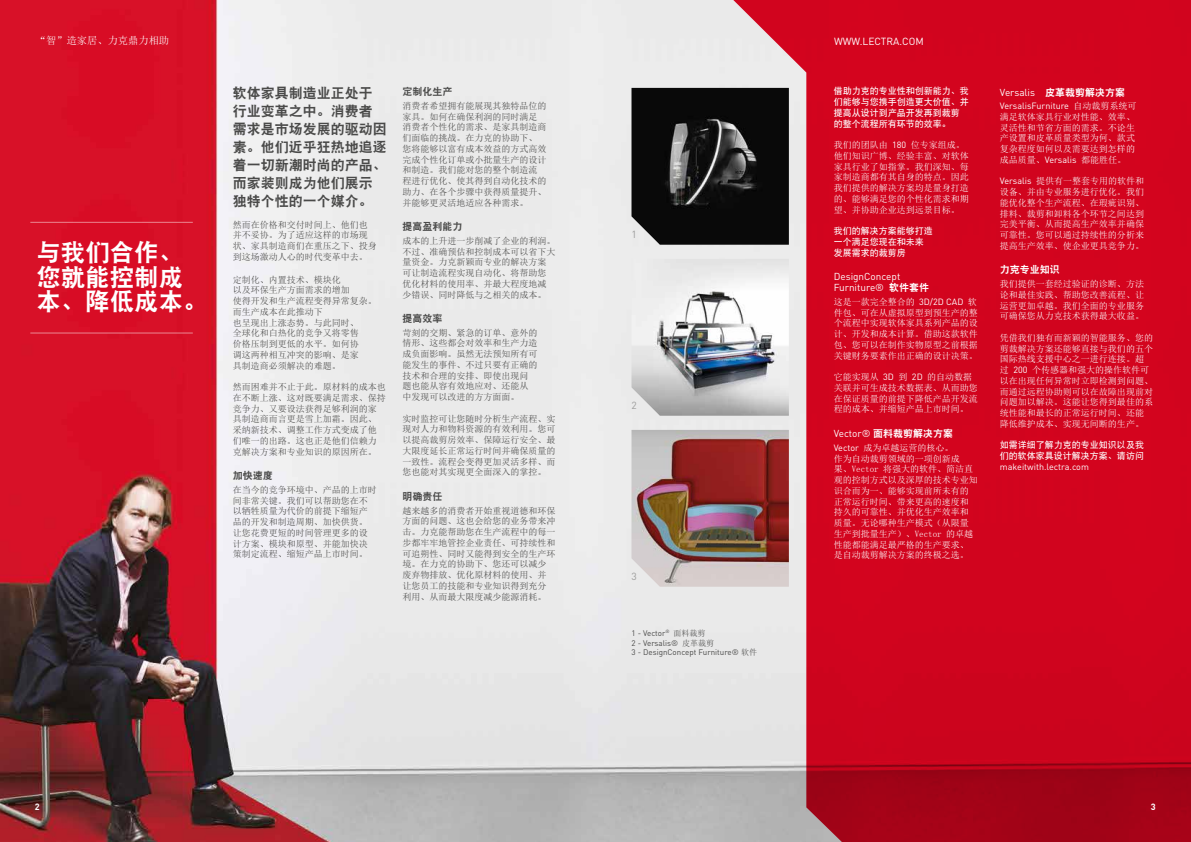
<style>
.page{position:relative;width:1191px;height:842px;background:#fff}
.page>*{position:absolute;margin:0;border:0;box-sizing:border-box;transform-origin:0 0}
.t1{font:24.4px/24.4px "DF Hei W9";color:#fff}
.t2{font:14px/18px "DF Hei W9";color:#4a4a49}
.t3{font:10.2px "DIN Pro";color:#fff}
.t4{font:10.2px "Sim Sun";color:#fff}
.t5{font:10.2px "DIN Pro";color:#9d9d9c}
.t6{font:10px "DF Hei W9";color:#fff}
.t7{font:10px/11px "DIN Pro";color:#fff}
.t8{font:10px "DF Hei W9";color:#4a4a49}
.t9{font:9px/10.7px "Sim Sun";color:#4a4a49}
.t10{font:9px/10.7px "Sim Sun";color:#fff}
.t11{font:9px/10.7px "DF Hei W7";color:#fff}
.t12{font:9px "DIN Pro";color:#fff}
.t13{font:700 9px "DIN";color:#fff}
.t14{font:8px/9.6px "DIN Pro";color:#4a4a49}
.s1{font-family:"Sim Sun"}
.s2{font-family:"DIN Pro"}
.s3{font-family:"DF Hei W9"}
</style>
<div class="page">
<img style="left:0;top:0;width:636px;height:842px">
<svg style="left:636px;top:0;width:555px;height:842px;background:#d02a3f"></svg>
<hr style="left:30px;top:333px;width:163px;height:1px;background:#fff">
<hr style="left:30px;top:222px;width:163px;height:1px;background:#fff">
<img style="left:631px;top:88px;width:158px;height:157px">
<img style="left:631px;top:259px;width:158px;height:157px">
<img style="left:631px;top:430px;width:158px;height:157px">
<p class="t4" style="left:36px;top:35px;width:135px">“智”造家居、力克鼎力相助</p>
<h1 class="t1" style="left:37px;top:240px;width:172px">与我们合作、您就能控制成本、降低成本。</h1>
<h2 class="t2" style="left:233px;top:84px;width:155px">软体家具制造业正处于行业变革之中。消费者需求是市场发展的驱动因素。他们近乎狂热地追逐着一切新潮时尚的产品、而家装则成为他们展示独特个性的一个媒介。</h2>
<p class="t9" style="left:233px;top:219px;width:145px">然而在价格和交付时间上、他们也并不妥协。为了适应这样的市场现状、家具制造商们在重压之下、投身到这场激动人心的时代变革中去。</p>
<p class="t9" style="left:233px;top:274px;width:145px">定制化、内置技术、模块化<br>以及环保生产方面需求的增加<br>使得开发和生产流程变得异常复杂。而生产成本在此推动下<br>也呈现出上涨态势。与此同时、<br>全球化和白热化的竞争又将零售<br>价格压制到更低的水平。如何协<br>调这两种相互冲突的影响、是家<br>具制造商必须解决的难题。</p>
<p class="t9" style="left:233px;top:382px;width:154px">然而困难并不止于此。原材料的成本也在不断上涨、这对既要满足需求、保持竞争力、又要设法获得足够利润的家具制造商而言更是雪上加霜。因此、采纳新技术、调整工作方式变成了他们唯一的出路。这也正是他们信赖力克解决方案和专业知识的原因所在。</p>
<p class="t8" style="left:233px;top:471px;width:41px">加快速度</p>
<p class="t9" style="left:233px;top:484px;width:145px">在当今的竞争环境中、产品的上市时间非常关键。我们可以帮助您在不以牺牲质量为代价的前提下缩短产品的开发和制造周期、加快供货。让您花费更短的时间管理更多的设计方案、模块和原型、并能加快决策制定流程、缩短产品上市时间。</p>
<p class="t8" style="left:402px;top:87px;width:51px">定制化生产</p>
<p class="t9" style="left:402px;top:100px;width:146px">消费者希望拥有能展现其独特品位的家具。如何在确保利润的同时满足消费者个性化的需求、是家具制造商们面临的挑战。在力克的协助下、您将能够以富有成本效益的方式高效完成个性化订单或小批量生产的设计和制造。我们能对您的整个制造流程进行优化、使其得到自动化技术的助力、在各个步骤中获得质量提升、并能够更灵活地适应各种需求。</p>
<p class="t8" style="left:402px;top:222px;width:61px">提高盈利能力</p>
<p class="t9" style="left:402px;top:235px;width:155px">成本的上升进一步削减了企业的利润。不过、准确预估和控制成本可以省下大量资金。力克新颖而专业的解决方案可让制造流程实现自动化、将帮助您优化材料的使用率、并最大程度地减少错误、同时降低与之相关的成本。</p>
<p class="t8" style="left:402px;top:313px;width:41px">提高效率</p>
<p class="t9" style="left:402px;top:327px;width:137px">苛刻的交期、紧急的订单、意外的情形、这些都会对效率和生产力造成负面影响。虽然无法预知所有可能发生的事件、不过只要有正确的技术和合理的安排、即使出现问题也能从容有效地应对、还能从中发现可以改进的方方面面。</p>
<p class="t9" style="left:402px;top:413px;width:155px;text-align:justify">实时监控可让您随时分析生产流程、实现对人力和物料资源的有效利用。您可以提高裁剪房效率、保障运行安全、最大限度延长正常运行时间并确保质量的一致性。流程会变得更加灵活多样、而您也能对其实现更全面深入的掌控。</p>
<p class="t8" style="left:402px;top:491px;width:41px">明确责任</p>
<p class="t9" style="left:402px;top:505px;width:155px">越来越多的消费者开始重视道德和环保方面的问题、这也会给您的业务带来冲击。力克能帮助您在生产流程中的每一步都牢牢地管控企业责任、可持续性和可追朔性、同时又能得到安全的生产环境。在力克的协助下、您还可以减少废弃物排放、优化原材料的使用、并让您员工的技能和专业知识得到充分利用、从而最大限度减少能源消耗。</p>
<p class="t5" style="left:631px;top:228px;width:7px">1</p>
<p class="t5" style="left:631px;top:399px;width:7px">2</p>
<p class="t5" style="left:631px;top:569px;width:7px">3</p>
<p class="t14" style="left:631px;top:628px;width:127px">1 - Vector<sup>®</sup> <span class="s1">面料裁剪<br></span>2 - Versalis® <span class="s1">皮革裁剪<br></span>3 - DesignConcept Furniture® <span class="s1">软件</span></p>
<p class="t3" style="left:834px;top:34px;width:91px">WWW.LECTRA.COM</p>
<p class="t11" style="left:833px;top:86px;width:136px">借助力克的专业性和创新能力、我们能够与您携手创造更大价值、并提高从设计到产品开发再到裁剪的整个流程所有环节的效率。</p>
<p class="t10" style="left:833px;top:140px;width:136px">我们的团队由 <span class="s2">180</span> 位专家组成。他们知识广博、经验丰富、对软体家具行业了如指掌。我们深知、每家制造商都有其自身的特点。因此我们提供的解决方案均是量身打造的、能够满足您的个性化需求和期望、并协助企业达到远景目标。</p>
<p class="t11" style="left:833px;top:226px;width:100px">我们的解决方案能够打造一个满足您现在和未来发展需求的裁剪房</p>
<p class="t7" style="left:833px;top:271px;width:97px">DesignConcept<br>Furniture® <span class="s3">软件套件</span></p>
<p class="t10" style="left:833px;top:296px;width:145px;text-align:justify">这是一款完全整合的 <span class="s2">3D/2D CAD</span> 软件包、可在从虚拟原型到预生产的整个流程中实现软体家具系列产品的设计、开发和成本计算。借助这款软件包、您可以在制作实物原型之前根据关键财务要素作出正确的设计决策。</p>
<p class="t10" style="left:833px;top:372px;width:145px">它能实现从 <span class="s2">3D</span> 到 <span class="s2">2D</span> 的自动数据关联并可生成技术数据表、从而助您在保证质量的前提下降低产品开发流程的成本、并缩短产品上市时间。</p>
<p class="t6" style="left:833px;top:429px;width:121px"><span class="s2">Vector®</span> 面料裁剪解决方案</p>
<p class="t10" style="left:833px;top:442px;width:145px"><span class="s2">Vector</span> 成为卓越运营的核心。<br>作为自动裁剪领域的一项创新成<br>果、Vector 将强大的软件、简洁直观的控制方式以及深厚的技术专业知识合而为一、能够实现前所未有的正常运行时间、带来更高的速度和持久的可靠性、并优化生产效率和质量。无论哪种生产模式（从限量生产到批量生产）、Vector 的卓越性能都能满足最严格的生产要求、是自动裁剪解决方案的终极之选。</p>
<p class="t6" style="left:1000px;top:87px;width:127px"><span class="s2">Versalis</span>® 皮革裁剪解决方案</p>
<p class="t12" style="left:1000px;top:100px;width:138px">VersalisFurniture <span class="s1">自动裁剪系统可</span></p>
<p class="t10" style="left:1000px;top:111px;width:136px;text-align:justify">满足软体家具行业对性能、效率、灵活性和节省方面的需求。不论生产设置和皮革质量类型为何、款式复杂程度如何以及需要达到怎样的成品质量、<span class="s2">Versalis</span> 都能胜任。</p>
<p class="t10" style="left:1000px;top:176px;width:146px;text-align:justify"><span class="s2">Versalis</span> 提供有一整套专用的软件和设备、并由专业服务进行优化。我们能优化整个生产流程、在瑕疵识别、排料、裁剪和卸料各个环节之间达到完美平衡、从而提高生产效率并确保可靠性。您可以通过持续性的分析来提高生产效率、使企业更具竞争力。</p>
<p class="t6" style="left:1000px;top:265px;width:61px">力克专业知识</p>
<p class="t10" style="left:1000px;top:278px;width:145px;text-align:justify">我们提供一套经过验证的诊断、方法论和最佳实践、帮助您改善流程、让运营更加卓越。我们全面的专业服务可确保您从力克技术获得最大收益。</p>
<p class="t10" style="left:1000px;top:332px;width:154px">凭借我们独有而新颖的智能服务、您的剪裁解决方案还能够直接与我们的五个国际热线支援中心之一进行连接。超过 <span class="s2">200</span> 个传感器和强大的操作软件可以在出现任何异常时立即检测到问题、而通过远程协助则可以在故障出现前对问题加以解决。这能让您得到最佳的系统性能和最长的正常运行时间、还能降低维护成本、实现无间断的生产。</p>
<p class="t11" style="left:1000px;top:440px;width:145px">如需详细了解力克的专业知识以及我们的软体家具设计解决方案、请访问</p>
<p class="t12" style="left:1000px;top:460px;width:91px">makeitwith.lectra.com</p>
<p class="t13" style="left:35px;top:801px;width:6px">2</p>
<p class="t13" style="left:1150px;top:801px;width:6px">3</p>
</div>
